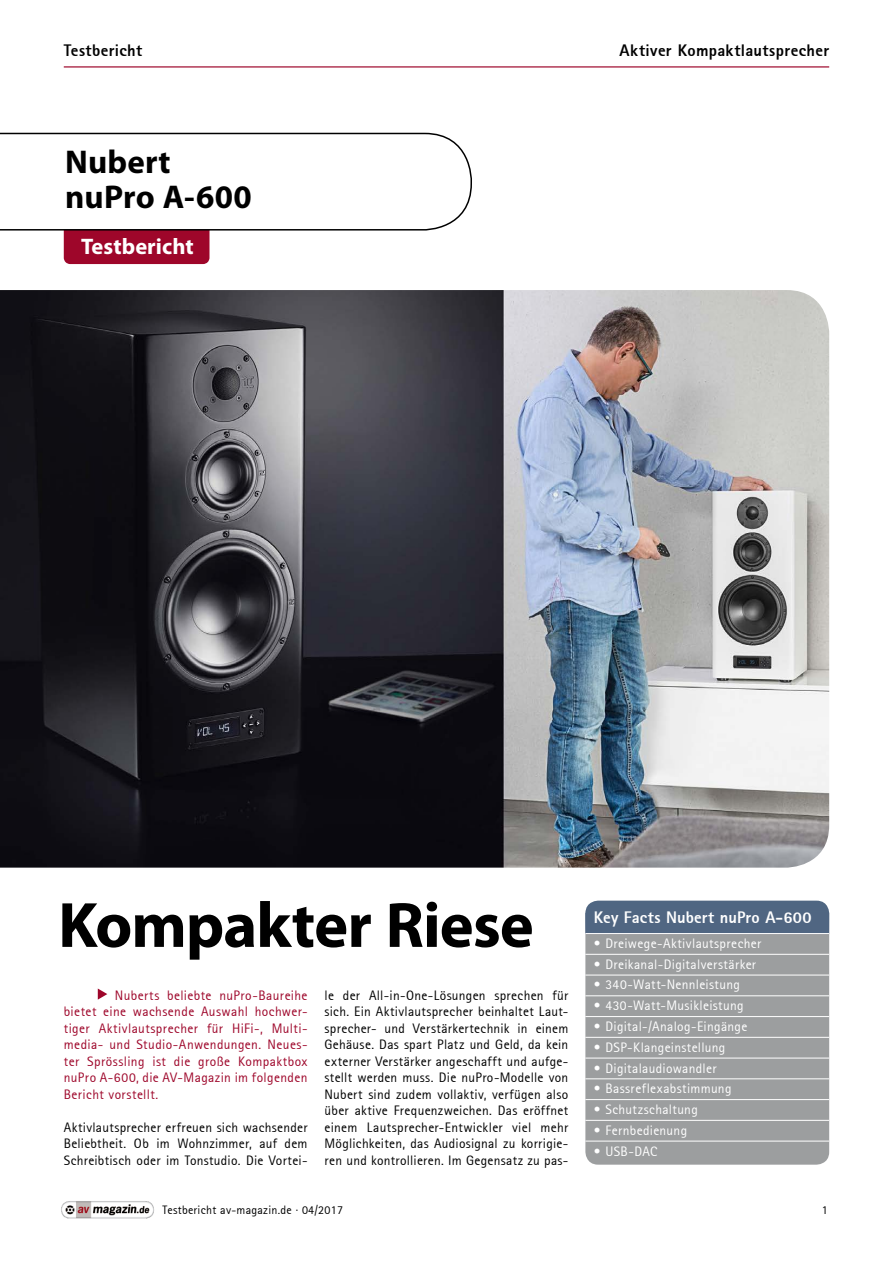
<style>
.page{position:relative;width:893px;height:1263px;background:#fff}
.page>*{position:absolute;margin:0;border:0;box-sizing:border-box;transform-origin:0 0}
.t1{font:700 64.5px "Myriad Pro";letter-spacing:-.015em;color:#000}
.Überhead_x{font:700 33px "Myriad Pro";letter-spacing:.005em;color:#000}
.t2{font:700 22.5px "Myriad Pro";letter-spacing:.005em;color:#fff}
.Sky_x{font:800 16.5px "Rotis Sans Serif";letter-spacing:.02em;color:#000}
.Kiste_Head_x{font:800 16.5px "Rotis Sans Serif";letter-spacing:.01em;color:#fff}
.Brot_ohne_Einzug_x{font:13.5px/16.5px "Rotis Sans Serif";letter-spacing:.015em;color:#000;text-align:justify}
.t3{font:13.5px "Rotis Sans Serif";letter-spacing:.025em;color:#fff}
.Brot_x{font:13.5px/16.5px "Rotis Sans Serif";letter-spacing:.03em;color:#9e062a;text-align:justify}
._8pt_x{font:12px "Rotis Sans Serif";letter-spacing:.02em;color:#000}
</style>
<div class="page">
<img style="left:0;top:290px;width:829px;height:578px">
<svg style="left:98px;top:988px;width:9px;height:12px"></svg>
<hr style="left:64px;top:66px;width:765px;height:2px;background:#9e062a">
<div style="left:64px;top:231px;width:145px;height:33px;background:#9e062a"></div>
<svg style="left:0;top:133px;width:472px;height:98px"></svg>
<img style="left:61px;top:1201px;width:93px;height:18px">
<svg style="left:585px;top:901px;width:244px;height:264px;background:#999c9f"></svg>
<div style="left:585px;top:913px;width:244px;height:21px;background:#506682"></div>
<hr style="left:585px;top:933px;width:244px;height:1px;background:#fff">
<hr style="left:585px;top:954px;width:244px;height:1px;background:#fff">
<hr style="left:585px;top:975px;width:244px;height:1px;background:#fff">
<hr style="left:585px;top:995px;width:244px;height:1px;background:#fff">
<hr style="left:585px;top:1016px;width:244px;height:1px;background:#fff">
<hr style="left:585px;top:1037px;width:244px;height:1px;background:#fff">
<hr style="left:585px;top:1058px;width:244px;height:1px;background:#fff">
<hr style="left:585px;top:1078px;width:244px;height:1px;background:#fff">
<hr style="left:585px;top:1099px;width:244px;height:1px;background:#fff">
<hr style="left:585px;top:1120px;width:244px;height:1px;background:#fff">
<hr style="left:585px;top:1141px;width:244px;height:1px;background:#fff">
<p class="Sky_x" style="left:64px;top:40px;width:80px">Testbericht</p>
<p class="Sky_x" style="left:620px;top:40px;width:211px">Aktiver Kompaktlautsprecher</p>
<p class="Überhead_x" style="left:65px;top:144px;width:107px">Nubert</p>
<p class="Überhead_x" style="left:65px;top:178px;width:188px">nuPro A-600</p>
<p class="t2" style="left:81px;top:234px;width:114px">Testbericht</p>
<p class="t1" style="left:58px;top:889px;width:477px">Kompakter Riese</p>
<p class="Brot_ohne_Einzug_x" style="left:325px;top:987px;width:245px">le der All-in-One-Lösungen sprechen für sich. Ein Aktivlautsprecher beinhaltet Laut&shy;sprecher- und Verstärkertechnik in einem Gehäuse. Das spart Platz und Geld, da kein externer Verstärker angeschafft und aufge&shy;stellt werden muss. Die nuPro-Modelle von Nubert sind zudem vollaktiv, verfügen also über aktive Frequenzweichen. Das eröffnet einem Lautsprecher-Entwickler viel mehr Möglichkeiten, das Audiosignal zu korrigie&shy;ren und kontrollieren. Im Gegensatz zu pas-</p>
<p class="Brot_x" style="left:64px;top:987px;width:245px;text-indent:51px">Nuberts beliebte nuPro-Baureihe bietet eine wachsende Auswahl hochwer&shy;tiger Aktivlautsprecher für HiFi-, Multi&shy;media- und Studio-Anwendungen. Neues&shy;ter Sprössling ist die große Kompaktbox nuPro A-600, die AV-Magazin im folgenden Bericht vorstellt.</p>
<p class="Brot_ohne_Einzug_x" style="left:64px;top:1119px;width:245px">Aktivlautsprecher erfreuen sich wachsender Beliebtheit. Ob im Wohnzimmer, auf dem Schreibtisch oder im Tonstudio. Die Vortei-</p>
<p class="_8pt_x" style="left:162px;top:1203px;width:182px">Testbericht av-magazin.de · 04/2017</p>
<p class="Kiste_Head_x" style="left:594px;top:907px;width:219px">Key Facts Nubert nuPro A-600</p>
<p class="t3" style="left:594px;top:935px;width:169px">• Dreiwege-Aktivlautsprecher</p>
<p class="t3" style="left:594px;top:956px;width:164px">• Dreikanal-Digitalverstärker</p>
<p class="t3" style="left:594px;top:977px;width:148px">• 340-Watt-Nennleistung</p>
<p class="t3" style="left:594px;top:998px;width:151px">• 430-Watt-Musikleistung</p>
<p class="t3" style="left:594px;top:1018px;width:155px">• Digital-/Analog-Eingänge</p>
<p class="t3" style="left:594px;top:1039px;width:133px">• DSP-Klangeinstellung</p>
<p class="t3" style="left:594px;top:1060px;width:124px">• Digitalaudiowandler</p>
<p class="t3" style="left:594px;top:1081px;width:139px">• Bassreflexabstimmung</p>
<p class="t3" style="left:594px;top:1101px;width:105px">• Schutzschaltung</p>
<p class="t3" style="left:594px;top:1122px;width:95px">• Fernbedienung</p>
<p class="t3" style="left:594px;top:1143px;width:65px">• USB-DAC</p>
<p class="_8pt_x" style="left:822px;top:1203px;width:7px">1</p>
</div>
